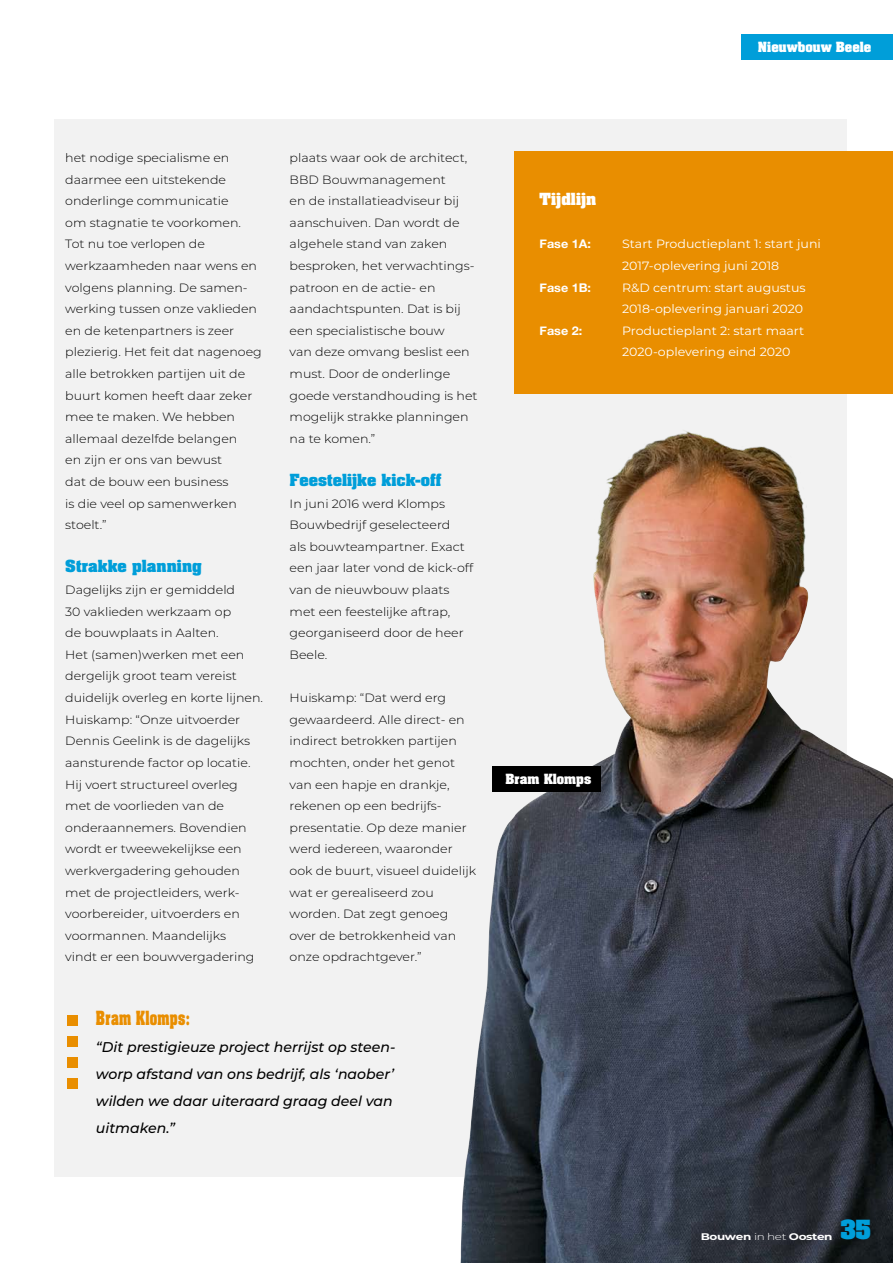
<style>
.page{position:relative;width:893px;height:1263px;background:#fff}
.page>*{position:absolute;margin:0;border:0;box-sizing:border-box;transform-origin:0 0}
.t1{font:700 22.5px "Aachen";color:#009ed9}
.t2{font:700 16.65px "Aachen";letter-spacing:.02em;color:#e98e00;scale:.73 1}
.t3{font:700 14.25px "Aachen";color:#009ed9;scale:1.05 1}
.t4{font:700 14.25px "Aachen";color:#fff;scale:1.05 1}
.t5{font:italic 500 14.1px/27px "Montserrat";color:#000}
.t6{font:300 12px/21.6px "Montserrat";color:#000;scale:1.05 1}
.t7{font:12px/21.6px "Montserrat";color:#fff;scale:1.05 1}
.t8{font:700 12px "Aachen";color:#fff}
.t9{font:700 12px "Helvetica Neue";color:#fff;scale:1.05 1}
.t10{font:700 9.6px "Montserrat";letter-spacing:-.03em;color:#fff;scale:1.25 1}
.s1{font-weight:300}
</style>
<div class="page">
<div style="left:54px;top:119px;width:793px;height:1058px;background:#f2f2f2"></div>
<div style="left:68px;top:1015px;width:10px;height:10px;background:#e98e00"></div>
<div style="left:68px;top:1036px;width:10px;height:10px;background:#e98e00"></div>
<div style="left:68px;top:1057px;width:10px;height:11px;background:#e98e00"></div>
<div style="left:68px;top:1078px;width:10px;height:11px;background:#e98e00"></div>
<div style="left:514px;top:151px;width:379px;height:243px;background:#e98e00"></div>
<img style="left:460px;top:430px;width:433px;height:833px">
<div style="left:493px;top:766px;width:108px;height:26px;background:#000"></div>
<div style="left:742px;top:34px;width:151px;height:25px;background:#009ed9"></div>
<p class="t8" style="left:758px;top:38px;width:115px">Nieuwbouw Beele</p>
<p class="t6" style="left:65px;top:147px;width:189px">het nodige specialisme en daarmee een uitstekende onderlinge communicatie<br>om stagnatie te voorkomen.<br>Tot nu toe verlopen de werkzaamheden naar wens en volgens planning. De samen&shy;werking tussen onze vaklieden en de ketenpartners is zeer plezierig. Het feit dat nagenoeg alle betrokken partijen uit de buurt komen heeft daar zeker mee te maken. We hebben allemaal dezelfde belangen<br>en zijn er ons van bewust<br>dat de bouw een business<br>is die veel op samenwerken stoelt.”</p>
<p class="t3" style="left:65px;top:556px;width:132px">Strakke planning</p>
<p class="t6" style="left:65px;top:579px;width:190px">Dagelijks zijn er gemiddeld<br>30 vaklieden werkzaam op<br>de bouwplaats in Aalten.<br>Het (samen)werken met een dergelijk groot team vereist duidelijk overleg en korte lijnen.<br>Huiskamp: “Onze uitvoerder<br>Dennis Geelink is de dagelijks aansturende factor op locatie.<br>Hij voert structureel overleg met de voorlieden van de onderaannemers. Bovendien wordt er tweewekelijkse een werkvergadering gehouden met de projectleiders, werk&shy;voorbereider, uitvoerders en voormannen. Maandelijks<br>vindt er een bouwvergadering</p>
<p class="t6" style="left:290px;top:147px;width:180px">plaats waar ook de architect,<br>BBD Bouwmanagement<br>en de installatieadviseur bij aanschuiven. Dan wordt de algehele stand van zaken besproken, het verwachtings&shy;patroon en de actie- en aandachtspunten. Dat is bij een specialistische bouw<br>van deze omvang beslist een must. Door de onderlinge goede verstandhouding is het mogelijk strakke planningen na te komen.”</p>
<p class="t3" style="left:290px;top:470px;width:146px">Feestelijke kick-off</p>
<p class="t6" style="left:290px;top:492px;width:176px">In juni 2016 werd Klomps<br>Bouwbedrijf geselecteerd<br>als bouwteampartner. Exact een jaar later vond de kick-off van de nieuwbouw plaats met een feestelijke aftrap, georganiseerd door de heer<br>Beele.</p>
<p class="t6" style="left:290px;top:687px;width:179px">Huiskamp: “Dat werd erg gewaardeerd. Alle direct- en indirect betrokken partijen mochten, onder het genot van een hapje en drankje, rekenen op een bedrijfs&shy;presentatie. Op deze manier werd iedereen, waaronder ook de buurt, visueel duidelijk wat er gerealiseerd zou worden. Dat zegt genoeg over de betrokkenheid van onze opdrachtgever.”</p>
<h2 class="t2" style="left:96px;top:1006px;width:130px">Bram Klomps:</h2>
<p class="t5" style="left:96px;top:1033px;width:301px">“Dit prestigieuze project herrijst op steen&shy;worp afstand van ons bedrijf, als ‘naober’ wilden we daar uiteraard graag deel van uitmaken.”</p>
<p class="t4" style="left:539px;top:189px;width:56px">Tijdlijn</p>
<p class="t9" style="left:539px;top:235px;width:50px">Fase 1A:</p>
<p class="t7" style="left:622px;top:233px;width:191px">Start Productieplant 1: start juni<br>2017-oplevering juni 2018</p>
<p class="t9" style="left:539px;top:278px;width:51px">Fase 1B:</p>
<p class="t7" style="left:622px;top:276px;width:176px">R&amp;D centrum: start augustus<br>2018-oplevering januari 2020</p>
<p class="t9" style="left:539px;top:321px;width:42px">Fase 2:</p>
<p class="t7" style="left:622px;top:319px;width:175px">Productieplant 2: start maart<br>2020-oplevering eind 2020</p>
<p class="t8" style="left:505px;top:771px;width:87px">Bram Klomps</p>
<p class="t10" style="left:701px;top:1229px;width:107px">Bouwen <span class="s1">in het</span> Oosten</p>
<h1 class="t1" style="left:841px;top:1213px;width:32px">35</h1>
</div>
